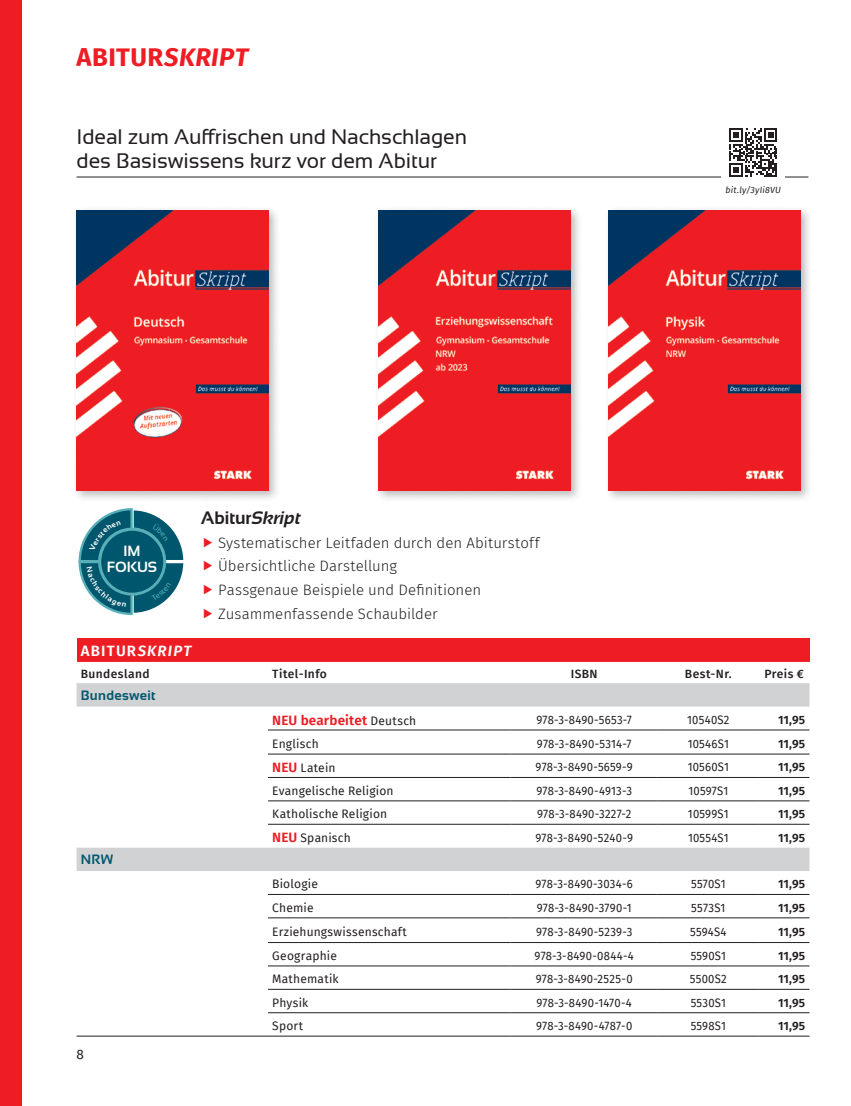
<style>
.page{position:relative;width:851px;height:1106px;background:#fff}
.page>*{position:absolute;margin:0;border:0;box-sizing:border-box;transform-origin:0 0}
.t1{font:700 25.5px "Fira Sans";letter-spacing:.015em;color:#ee1d23}
.t2{font:21px/24px "Sansation";letter-spacing:-.005em;color:#231f20}
.t3{font:700 18px "Sansation";color:#231f20}
.t4{font:300 15px/23.7px "Fira Sans";color:#231f20}
.t5{font:600 15px "Fira Sans";letter-spacing:.075em;color:#fff}
.t6{font:700 14.85px/16.4px "Sansation";letter-spacing:-.005em;color:#fff;text-align:center}
.t7{font:600 13.5px "Fira Sans";letter-spacing:.01em;color:#ee1d23}
.t8{font:700 13.5px "Sansation";letter-spacing:.02em;color:#00576d}
.t9{font:13.5px "Fira Sans";color:#231f20}
.t10{font:12px "Fira Sans";letter-spacing:.02em;color:#231f20;scale:.94 1}
.t11{font:12px "Fira Sans";letter-spacing:.02em;color:#231f20}
.t12{font:600 12px "Fira Sans";letter-spacing:.005em;color:#231f20}
.t13{font:500 12px "Fira Sans";letter-spacing:.035em;color:#231f20}
.t14{font:italic 8.7px "Fira Sans";letter-spacing:.025em;color:#231f20}
.s1{font-style:italic}
.s2{font-weight:400;font-size:12px;color:#231f20}
.s3{font-weight:600;font-size:13.5px;color:#ee1d23}
</style>
<div class="page">
<div style="left:0;top:0;width:21px;height:1106px;background:#ee1d23"></div>
<hr style="left:77px;top:177px;width:731px;height:1px;background:#231f20">
<div style="left:77px;top:638px;width:732px;height:24px;background:#ee1d23"></div>
<svg style="left:77px;top:683px;width:732px;height:188px"></svg>
<hr style="left:268px;top:753px;width:242px;height:1px;background:#231f20">
<hr style="left:510px;top:753px;width:147px;height:1px;background:#231f20">
<hr style="left:657px;top:753px;width:101px;height:1px;background:#231f20">
<hr style="left:758px;top:753px;width:51px;height:1px;background:#231f20">
<hr style="left:268px;top:777px;width:242px;height:1px;background:#231f20">
<hr style="left:510px;top:777px;width:147px;height:1px;background:#231f20">
<hr style="left:657px;top:777px;width:101px;height:1px;background:#231f20">
<hr style="left:758px;top:777px;width:51px;height:1px;background:#231f20">
<hr style="left:268px;top:800px;width:242px;height:1px;background:#231f20">
<hr style="left:510px;top:800px;width:147px;height:1px;background:#231f20">
<hr style="left:657px;top:800px;width:101px;height:1px;background:#231f20">
<hr style="left:758px;top:800px;width:51px;height:1px;background:#231f20">
<hr style="left:268px;top:824px;width:242px;height:1px;background:#231f20">
<hr style="left:510px;top:824px;width:147px;height:1px;background:#231f20">
<hr style="left:657px;top:824px;width:101px;height:1px;background:#231f20">
<hr style="left:758px;top:824px;width:51px;height:1px;background:#231f20">
<hr style="left:268px;top:894px;width:242px;height:1px;background:#231f20">
<hr style="left:510px;top:894px;width:147px;height:1px;background:#231f20">
<hr style="left:657px;top:894px;width:101px;height:1px;background:#231f20">
<hr style="left:758px;top:894px;width:51px;height:1px;background:#231f20">
<hr style="left:268px;top:917px;width:242px;height:1px;background:#231f20">
<hr style="left:510px;top:917px;width:147px;height:1px;background:#231f20">
<hr style="left:657px;top:917px;width:101px;height:1px;background:#231f20">
<hr style="left:758px;top:917px;width:51px;height:1px;background:#231f20">
<hr style="left:268px;top:942px;width:242px;height:1px;background:#231f20">
<hr style="left:510px;top:942px;width:147px;height:1px;background:#231f20">
<hr style="left:657px;top:942px;width:101px;height:1px;background:#231f20">
<hr style="left:758px;top:942px;width:51px;height:1px;background:#231f20">
<hr style="left:268px;top:965px;width:242px;height:1px;background:#231f20">
<hr style="left:510px;top:965px;width:147px;height:1px;background:#231f20">
<hr style="left:657px;top:965px;width:101px;height:1px;background:#231f20">
<hr style="left:758px;top:965px;width:51px;height:1px;background:#231f20">
<hr style="left:268px;top:989px;width:242px;height:1px;background:#231f20">
<hr style="left:510px;top:989px;width:147px;height:1px;background:#231f20">
<hr style="left:657px;top:989px;width:101px;height:1px;background:#231f20">
<hr style="left:758px;top:989px;width:51px;height:1px;background:#231f20">
<hr style="left:268px;top:1012px;width:242px;height:1px;background:#231f20">
<hr style="left:510px;top:1012px;width:147px;height:1px;background:#231f20">
<hr style="left:657px;top:1012px;width:101px;height:1px;background:#231f20">
<hr style="left:758px;top:1012px;width:51px;height:1px;background:#231f20">
<hr style="left:268px;top:1035px;width:242px;height:1px;background:#231f20">
<hr style="left:510px;top:1035px;width:147px;height:1px;background:#231f20">
<hr style="left:657px;top:1035px;width:101px;height:1px;background:#231f20">
<hr style="left:758px;top:1035px;width:51px;height:1px;background:#231f20">
<hr style="left:268px;top:729px;width:242px;height:1px;background:#231f20">
<hr style="left:510px;top:729px;width:147px;height:1px;background:#231f20">
<hr style="left:657px;top:729px;width:101px;height:1px;background:#231f20">
<hr style="left:758px;top:729px;width:51px;height:1px;background:#231f20">
<hr style="left:77px;top:1035px;width:191px;height:1px;background:#231f20">
<div style="left:72px;top:205px;width:208px;height:298px;background:#231f20;opacity:.3"></div>
<img style="left:77px;top:210px;width:191px;height:281px">
<div style="left:374px;top:205px;width:209px;height:298px;background:#231f20;opacity:.3"></div>
<img style="left:379px;top:210px;width:192px;height:281px">
<div style="left:604px;top:205px;width:208px;height:298px;background:#231f20;opacity:.3"></div>
<img style="left:609px;top:210px;width:191px;height:281px">
<div style="left:721px;top:121px;width:64px;height:63px;background:#fff"></div>
<svg style="left:729px;top:128px;width:48px;height:49px"></svg>
<svg style="left:78px;top:508px;width:105px;height:107px"></svg>
<h1 class="t1" style="left:77px;top:36px;width:173px">ABITUR<span class="s1">SKRIPT</span></h1>
<h2 class="t2" style="left:77px;top:125px;width:392px">Ideal zum Auffrischen und Nachschlagen des Basiswissens kurz vor dem Abitur</h2>
<p class="t6" style="left:107px;top:542px;width:52px">IM<br>FOKUS</p>
<h3 class="t3" style="left:201px;top:507px;width:102px">Abitur<span class="s1">Skript</span></h3>
<p class="t4" style="left:218px;top:530px;width:323px">Systematischer Leitfaden durch den Abiturstoff Übersichtliche Darstellung<br>Passgenaue Beispiele und Definitionen Zusammenfassende Schaubilder</p>
<p class="t14" style="left:725px;top:183px;width:57px">bit.ly/3yIi8VU</p>
<p class="t5" style="left:81px;top:638px;width:112px">ABITUR<span class="s1">SKRIPT</span></p>
<p class="t13" style="left:81px;top:664px;width:70px">Bundesland</p>
<p class="t13" style="left:272px;top:664px;width:56px">Titel-Info</p>
<p class="t13" style="left:570px;top:664px;width:28px">ISBN</p>
<p class="t13" style="left:684px;top:664px;width:48px">Best-Nr.</p>
<p class="t13" style="left:764px;top:664px;width:41px">Preis €</p>
<p class="t8" style="left:81px;top:687px;width:76px">Bundesweit</p>
<p class="t7" style="left:272px;top:708px;width:145px">NEU bearbeitet <span class="s2">Deutsch</span></p>
<p class="t10" style="left:536px;top:710px;width:103px">978-3-8490-5653-7</p>
<p class="t10" style="left:687px;top:710px;width:47px">10540S2</p>
<p class="t12" style="left:778px;top:710px;width:29px">11,95</p>
<p class="t11" style="left:272px;top:734px;width:48px">Englisch</p>
<p class="t10" style="left:537px;top:734px;width:102px">978-3-8490-5314-7</p>
<p class="t10" style="left:687px;top:734px;width:45px">10546S1</p>
<p class="t12" style="left:778px;top:733px;width:29px">11,95</p>
<p class="t11" style="left:272px;top:759px;width:65px"><span class="s3">NEU</span> Latein</p>
<p class="t10" style="left:535px;top:758px;width:105px">978-3-8490-5659-9</p>
<p class="t10" style="left:687px;top:758px;width:45px">10560S1</p>
<p class="t12" style="left:778px;top:757px;width:29px">11,95</p>
<p class="t11" style="left:272px;top:781px;width:123px">Evangelische Religion</p>
<p class="t10" style="left:536px;top:781px;width:103px">978-3-8490-4913-3</p>
<p class="t10" style="left:688px;top:781px;width:44px">10597S1</p>
<p class="t12" style="left:778px;top:780px;width:29px">11,95</p>
<p class="t11" style="left:272px;top:805px;width:116px">Katholische Religion</p>
<p class="t10" style="left:537px;top:805px;width:102px">978-3-8490-3227-2</p>
<p class="t10" style="left:688px;top:805px;width:45px">10599S1</p>
<p class="t12" style="left:778px;top:804px;width:29px">11,95</p>
<p class="t11" style="left:272px;top:829px;width:80px"><span class="s3">NEU</span> Spanisch</p>
<p class="t10" style="left:535px;top:828px;width:105px">978-3-8490-5240-9</p>
<p class="t10" style="left:688px;top:828px;width:45px">10554S1</p>
<p class="t12" style="left:778px;top:827px;width:29px">11,95</p>
<p class="t8" style="left:81px;top:852px;width:34px">NRW</p>
<p class="t11" style="left:272px;top:875px;width:47px">Biologie</p>
<p class="t10" style="left:535px;top:875px;width:105px">978-3-8490-3034-6</p>
<p class="t10" style="left:691px;top:875px;width:38px">5570S1</p>
<p class="t12" style="left:778px;top:874px;width:29px">11,95</p>
<p class="t11" style="left:272px;top:898px;width:43px">Chemie</p>
<p class="t10" style="left:536px;top:898px;width:103px">978-3-8490-3790-1</p>
<p class="t10" style="left:691px;top:898px;width:38px">5573S1</p>
<p class="t12" style="left:778px;top:897px;width:29px">11,95</p>
<p class="t11" style="left:272px;top:922px;width:136px">Erziehungswissenschaft</p>
<p class="t10" style="left:536px;top:922px;width:104px">978-3-8490-5239-3</p>
<p class="t10" style="left:690px;top:922px;width:40px">5594S4</p>
<p class="t12" style="left:778px;top:921px;width:29px">11,95</p>
<p class="t11" style="left:272px;top:946px;width:66px">Geographie</p>
<p class="t10" style="left:534px;top:946px;width:107px">978-3-8490-0844-4</p>
<p class="t10" style="left:690px;top:946px;width:39px">5590S1</p>
<p class="t12" style="left:778px;top:945px;width:29px">11,95</p>
<p class="t11" style="left:272px;top:970px;width:68px">Mathematik</p>
<p class="t10" style="left:535px;top:970px;width:105px">978-3-8490-2525-0</p>
<p class="t10" style="left:689px;top:970px;width:41px">5500S2</p>
<p class="t12" style="left:778px;top:969px;width:29px">11,95</p>
<p class="t11" style="left:272px;top:993px;width:37px">Physik</p>
<p class="t10" style="left:536px;top:993px;width:103px">978-3-8490-1470-4</p>
<p class="t10" style="left:690px;top:993px;width:39px">5530S1</p>
<p class="t12" style="left:778px;top:992px;width:29px">11,95</p>
<p class="t11" style="left:272px;top:1016px;width:32px">Sport</p>
<p class="t10" style="left:536px;top:1016px;width:104px">978-3-8490-4787-0</p>
<p class="t10" style="left:690px;top:1016px;width:39px">5598S1</p>
<p class="t12" style="left:778px;top:1016px;width:29px">11,95</p>
<p class="t9" style="left:77px;top:1044px;width:9px">8</p>
</div>
